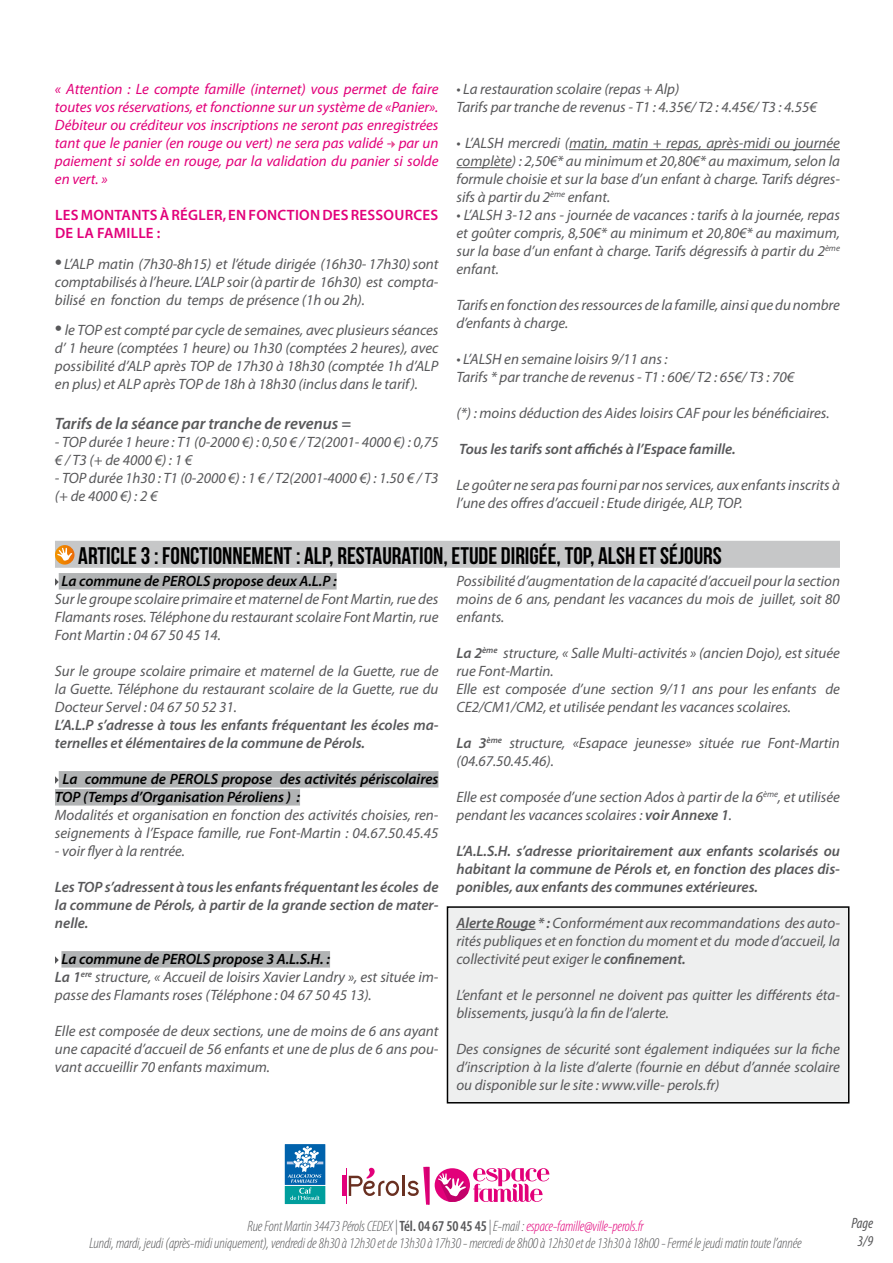
<style>
.page{position:relative;width:893px;height:1263px;background:#fff}
.page>*{position:absolute;margin:0;border:0;box-sizing:border-box;transform-origin:0 0}
.t1{font:24px "Bebas Neue";color:#000}
.t2{font:italic 600 16.5px "Myriad Pro";color:#58585a}
.t3{font:italic 15px/18px "Myriad Pro";letter-spacing:-.005em;color:#58585a}
.t4{font:italic 600 15px/18px "Myriad Pro";letter-spacing:-.005em;color:#58585a;text-align:justify}
.t5{font:italic 15px/18px "Myriad Pro";letter-spacing:-.005em;color:#e2007a;text-align:justify}
.t6{font:italic 300 condensed 15px/16.5px "Myriad Pro";letter-spacing:-.01em;color:#58585a;text-align:center}
.t7{font:italic 600 15px/18px "Myriad Pro";letter-spacing:-.005em;color:#000}
.t8{font:600 15px/18px "Myriad Pro";letter-spacing:.015em;color:#e2007a}
.t9{font:italic condensed 15px/18px "Myriad Pro";color:#58585a;text-align:center}
.s1{font-size:25.5px}
.s2{font-weight:600;color:#000}
.s3{font-weight:600}
.s4{font-weight:600;font-style:normal}
.s5{color:#e2007a}
</style>
<div class="page">
<hr style="left:346px;top:1168px;width:1px;height:36px;background:#e2007a">
<hr style="left:342px;top:1176px;width:4px;height:20px;background:#e2007a">
<hr style="left:402px;top:1176px;width:3px;height:20px;background:#693021">
<svg style="left:349px;top:1168px;width:50px;height:28px"></svg>
<svg style="left:407px;top:1167px;width:22px;height:38px"></svg>
<div style="left:435px;top:1168px;width:35px;height:34px;background:#e2007a;border-radius:50%"></div>
<svg style="left:438px;top:1168px;width:111px;height:34px"></svg>
<div style="left:284px;top:1165px;width:42px;height:39px;background:#009e9d"></div>
<div style="left:284px;top:1165px;width:42px;height:40px;border:1px solid #fff"></div>
<div style="left:284px;top:1143px;width:42px;height:42px;background:#0062ac"></div>
<div style="left:284px;top:1143px;width:42px;height:42px;border:1px solid #fff"></div>
<svg style="left:287px;top:1146px;width:36px;height:54px"></svg>
<div style="left:447px;top:907px;width:402px;height:196px;background:#eeefef"></div>
<div style="left:447px;top:906px;width:402px;height:197px;border:2px solid #000"></div>
<svg style="left:391px;top:141px;width:4px;height:7px"></svg>
<hr style="left:569px;top:149px;width:271px;height:1px;background:#58585a">
<hr style="left:456px;top:167px;width:56px;height:1px;background:#58585a">
<div style="left:55px;top:541px;width:785px;height:27px;background:#c6c7c8"></div>
<svg style="left:55px;top:545px;width:20px;height:20px"></svg>
<svg style="left:57px;top:547px;width:16px;height:14px"></svg>
<div style="left:59px;top:573px;width:278px;height:16px;background:#b1b3b4"></div>
<div style="left:59px;top:771px;width:379px;height:16px;background:#b1b3b4"></div>
<div style="left:55px;top:789px;width:245px;height:16px;background:#b1b3b4"></div>
<div style="left:61px;top:951px;width:269px;height:16px;background:#b1b3b4"></div>
<svg style="left:55px;top:578px;width:4px;height:8px"></svg>
<svg style="left:55px;top:776px;width:4px;height:8px"></svg>
<svg style="left:55px;top:956px;width:4px;height:8px"></svg>
<hr style="left:456px;top:929px;width:80px;height:1px;background:#58585a">
<p class="t5" style="left:55px;top:80px;width:385px">« Attention : Le compte famille (internet) vous permet de faire toutes vos réservations, et fonctionne sur un système de «Panier».<br>Débiteur ou créditeur vos inscriptions ne seront pas enregistrées tant que le panier (en rouge ou vert) ne sera pas validé - par un paiement si solde en rouge, par la validation du panier si solde en vert. »</p>
<p class="t8" style="left:55px;top:206px;width:385px">LES MONTANTS À RÉGLER, EN FONCTION DES RESSOURCES<br>DE LA FAMILLE :</p>
<p class="t3" style="left:55px;top:254px;width:385px;text-align:justify"><span class="s1">•</span> L’ALP matin (7h30-8h15) et l’étude dirigée (16h30- 17h30) sont comptabilisés à l’heure. L’ALP soir (à partir de 16h30) est compta&shy;bilisé en fonction du temps de présence (1h ou 2h).</p>
<p class="t3" style="left:55px;top:321px;width:385px;text-align:justify"><span class="s1">•</span> le TOP est compté par cycle de semaines, avec plusieurs séances d’ 1 heure (comptées 1 heure) ou 1h30 (comptées 2 heures), avec possibilité d’ALP après TOP de 17h30 à 18h30 (comptée 1h d’ALP en plus) et ALP après TOP de 18h à 18h30 (inclus dans le tarif).</p>
<p class="t2" style="left:55px;top:413px;width:298px">Tarifs de la séance par tranche de revenus =</p>
<p class="t3" style="left:55px;top:433px;width:385px">- TOP durée 1 heure : T1 (0-2000 €) : 0,50 € / T2(2001- 4000 €) : 0,75 € / T3 (+ de 4000 €) : 1 €</p>
<p class="t3" style="left:55px;top:469px;width:385px">- TOP durée 1h30 : T1 (0-2000 €) : 1 € / T2(2001-4000 €) : 1.50 € / T3 (+ de 4000 €) : 2 €</p>
<p class="t3" style="left:456px;top:80px;width:362px">• La restauration scolaire (repas + Alp)<br>Tarifs par tranche de revenus - T1 : 4.35€/ T2 : 4.45€/ T3 : 4.55€</p>
<p class="t3" style="left:456px;top:134px;width:385px;text-align:justify">• L’ALSH mercredi (matin, matin + repas, après-midi ou journée complète) : 2,50€* au minimum et 20,80€* au maximum, selon la formule choisie et sur la base d’un enfant à charge. Tarifs dégres&shy;sifs à partir du 2<sup>ème</sup> enfant.</p>
<p class="t3" style="left:456px;top:206px;width:385px;text-align:justify">• L’ALSH 3-12 ans - journée de vacances : tarifs à la journée, repas et goûter compris, 8,50€* au minimum et 20,80€* au maximum, sur la base d’un enfant à charge. Tarifs dégressifs à partir du 2<sup>ème </sup>enfant.</p>
<p class="t3" style="left:456px;top:296px;width:385px">Tarifs en fonction des ressources de la famille, ainsi que du nombre d’enfants à charge.</p>
<p class="t3" style="left:456px;top:350px;width:339px">• L’ALSH en semaine loisirs 9/11 ans :<br>Tarifs * par tranche de revenus - T1 : 60€/ T2 : 65€/ T3 : 70€</p>
<p class="t3" style="left:456px;top:404px;width:375px">(*) : moins déduction des Aides loisirs CAF pour les bénéficiaires.</p>
<p class="t4" style="left:459px;top:440px;width:278px">Tous les tarifs sont affichés à l’Espace famille.</p>
<p class="t3" style="left:456px;top:476px;width:385px">Le goûter ne sera pas fourni par nos services, aux enfants inscrits à l’une des offres d’accueil : Etude dirigée, ALP, TOP.</p>
<h1 class="t1" style="left:78px;top:542px;width:645px">ARTICLE 3 : FONCTIONNEMENT : ALP, RESTAURATION, ETUDE DIRIGÉE, TOP, ALSH ET SÉJOURS</h1>
<p class="t7" style="left:61px;top:571px;width:277px">La commune de PEROLS propose deux A.L.P :</p>
<p class="t3" style="left:55px;top:589px;width:385px;text-align:justify">Sur le groupe scolaire primaire et maternel de Font Martin, rue des Flamants roses. Téléphone du restaurant scolaire Font Martin, rue Font Martin : 04 67 50 45 14.</p>
<p class="t3" style="left:55px;top:661px;width:385px;text-align:justify">Sur le groupe scolaire primaire et maternel de la Guette, rue de la Guette. Téléphone du restaurant scolaire de la Guette, rue du Docteur Servel : 04 67 50 52 31.</p>
<p class="t4" style="left:55px;top:715px;width:385px">L’A.L.P s’adresse à tous les enfants fréquentant les écoles ma&shy;ternelles et élémentaires de la commune de Pérols.</p>
<p class="t7" style="left:55px;top:769px;width:385px;text-indent:7px">La commune de PEROLS propose des activités périscolaires<br>TOP (Temps d’Organisation Péroliens ) :</p>
<p class="t3" style="left:55px;top:805px;width:385px">Modalités et organisation en fonction des activités choisies, ren&shy;seignements à l’Espace famille, rue Font-Martin : 04.67.50.45.45</p>
<p class="t3" style="left:55px;top:841px;width:131px">- voir flyer à la rentrée.</p>
<p class="t4" style="left:55px;top:877px;width:385px">Les TOP s’adressent à tous les enfants fréquentant les écoles de la commune de Pérols, à partir de la grande section de mater&shy;nelle.</p>
<p class="t3" style="left:55px;top:949px;width:385px;text-indent:6px"><span class="s2">La commune de PEROLS propose 3 A.L.S.H. :<br></span><span class="s3">La 1</span><sup>ere</sup> structure, « Accueil de loisirs Xavier Landry », est située im&shy;passe des Flamants roses (Téléphone : 04 67 50 45 13).</p>
<p class="t3" style="left:55px;top:1021px;width:385px;text-align:justify">Elle est composée de deux sections, une de moins de 6 ans ayant une capacité d’accueil de 56 enfants et une de plus de 6 ans pou&shy;vant accueillir 70 enfants maximum.</p>
<p class="t3" style="left:456px;top:571px;width:385px;text-align:justify">Possibilité d’augmentation de la capacité d’accueil pour la section moins de 6 ans, pendant les vacances du mois de juillet, soit 80 enfants.</p>
<p class="t3" style="left:456px;top:643px;width:385px"><span class="s3">La 2</span><sup>ème</sup> structure, « Salle Multi-activités » (ancien Dojo), est située rue Font-Martin.<br>Elle est composée d’une section 9/11 ans pour les enfants de CE2/CM1/CM2, et utilisée pendant les vacances scolaires.</p>
<p class="t3" style="left:456px;top:733px;width:385px"><span class="s3">La 3</span><sup>ème</sup> structure, «Esapace jeunesse» située rue Font-Martin (04.67.50.45.46).</p>
<p class="t3" style="left:456px;top:787px;width:385px">Elle est composée d’une section Ados à partir de la 6<sup>ème</sup>, et utilisée pendant les vacances scolaires : <span class="s3">voir Annexe 1</span>.</p>
<p class="t4" style="left:456px;top:841px;width:385px">L’A.L.S.H. s’adresse prioritairement aux enfants scolarisés ou habitant la commune de Pérols et, en fonction des places dis&shy;ponibles, aux enfants des communes extérieures.</p>
<p class="t3" style="left:456px;top:913px;width:385px;text-align:justify"><span class="s3">Alerte Rouge * :</span> Conformément aux recommandations des auto&shy;rités publiques et en fonction du moment et du mode d’accueil, la collectivité peut exiger le <span class="s3">confinement.</span></p>
<p class="t3" style="left:456px;top:985px;width:385px">L’enfant et le personnel ne doivent pas quitter les différents éta&shy;blissements, jusqu’à la fin de l’alerte.</p>
<p class="t3" style="left:456px;top:1039px;width:385px;text-align:justify">Des consignes de sécurité sont également indiquées sur la fiche d’inscription à la liste d’alerte (fournie en début d’année scolaire ou disponible sur le site : www.ville- perols.fr)</p>
<p class="t6" style="left:90px;top:1218px;width:714px">Rue Font Martin 34473 Pérols CEDEX | <span class="s4">Tél. 04 67 50 45 45</span> | E-mail : <span class="s5">espace-famille@ville-perols.fr<br></span>Lundi, mardi, jeudi (après-midi uniquement), vendredi de 8h30 à 12h30 et de 13h30 à 17h30 - mercredi de 8h00 à 12h30 et de 13h30 à 18h00 - Fermé le jeudi matin toute l’année</p>
<p class="t9" style="left:852px;top:1214px;width:23px">Page<br>3/9</p>
</div>
